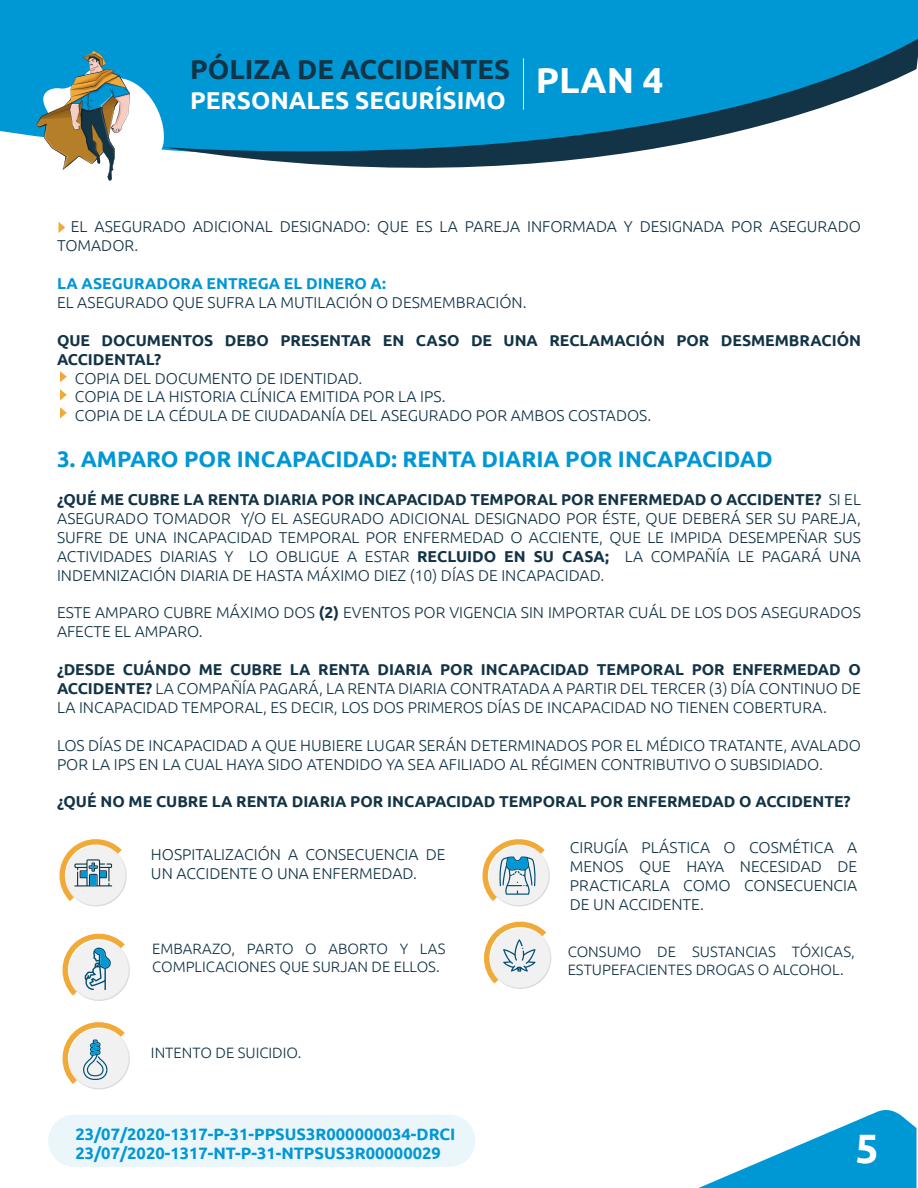
<style>
.page{position:relative;width:918px;height:1188px;background:#fff}
.page>*{position:absolute;margin:0;border:0;box-sizing:border-box;transform-origin:0 0}
.t1{font:700 40.95px "Ubuntu";color:#fff}
.t2{font:700 27.45px "Ubuntu";color:#123446}
.t3{font:700 24.45px "Ubuntu";color:#fff}
.t4{font:700 22.5px "Ubuntu";color:#0097d5}
.t5{font:700 16.5px/19.8px "Ubuntu";color:#0097d5}
.t6{font:300 15.75px/18.9px "Ubuntu";color:#123446}
.t7{font:700 15.75px/18.9px "Ubuntu";color:#123446}
.t8{font:700 15.75px "Ubuntu";color:#0097d5}
.t9{font:300 15px/18px "Ubuntu";color:#123446}
.s1{font-weight:700}
</style>
<div class="page">
<svg style="left:698px;top:1110px;width:218px;height:78px"></svg>
<svg style="left:60px;top:371px;width:7px;height:11px"></svg>
<svg style="left:60px;top:389px;width:7px;height:12px"></svg>
<svg style="left:60px;top:407px;width:7px;height:12px"></svg>
<svg style="left:0;top:0;width:918px;height:228px;fill:#0097d5"></svg>
<svg style="left:36px;top:50px;width:126px;height:135px"></svg>
<svg style="left:162px;top:38px;width:756px;height:184px"></svg>
<svg style="left:58px;top:222px;width:7px;height:11px"></svg>
<svg style="left:482px;top:839px;width:68px;height:68px"></svg>
<svg style="left:59px;top:839px;width:68px;height:68px"></svg>
<svg style="left:62px;top:1022px;width:68px;height:68px"></svg>
<svg style="left:62px;top:933px;width:68px;height:68px"></svg>
<svg style="left:484px;top:921px;width:68px;height:68px"></svg>
<div style="left:48px;top:1114px;width:428px;height:53px;background:#ebf6fb;border-radius:26px"></div>
<h2 class="t2" style="left:190px;top:53px;width:321px">PÓLIZA DE ACCIDENTES</h2>
<h3 class="t3" style="left:190px;top:85px;width:475px">PERSONALES SEGURÍSIMO <sup>PLAN</sup> <sup>4</sup></h3>
<p class="t6" style="left:57px;top:217px;width:805px;text-indent:14px">EL ASEGURADO ADICIONAL DESIGNADO: QUE ES LA PAREJA INFORMADA Y DESIGNADA POR ASEGURADO<br>TOMADOR.</p>
<p class="t8" style="left:57px;top:274px;width:331px">LA ASEGURADORA ENTREGA EL DINERO A:</p>
<p class="t6" style="left:57px;top:292px;width:471px">EL ASEGURADO QUE SUFRA LA MUTILACIÓN O DESMEMBRACIÓN.</p>
<p class="t7" style="left:57px;top:330px;width:806px">QUE DOCUMENTOS DEBO PRESENTAR EN CASO DE UNA RECLAMACIÓN POR DESMEMBRACIÓN<br>ACCIDENTAL?</p>
<p class="t6" style="left:75px;top:368px;width:578px">COPIA DEL DOCUMENTO DE IDENTIDAD.<br>COPIA DE LA HISTORIA CLÍNICA EMITIDA POR LA IPS.<br>COPIA DE LA CÉDULA DE CIUDADANÍA DEL ASEGURADO POR AMBOS COSTADOS.</p>
<h3 class="t4" style="left:57px;top:446px;width:717px">3. AMPARO POR INCAPACIDAD: RENTA DIARIA POR INCAPACIDAD</h3>
<p class="t6" style="left:57px;top:490px;width:806px;text-align:justify"><span class="s1">¿QUÉ ME CUBRE LA RENTA DIARIA POR INCAPACIDAD TEMPORAL POR ENFERMEDAD O ACCIDENTE?</span> SI EL ASEGURADO TOMADOR Y/O EL ASEGURADO ADICIONAL DESIGNADO POR ÉSTE, QUE DEBERÁ SER SU PAREJA, SUFRE DE UNA INCAPACIDAD TEMPORAL POR ENFERMEDAD O ACCIENTE, QUE LE IMPIDA DESEMPEÑAR SUS ACTIVIDADES DIARIAS Y LO OBLIGUE A ESTAR <span class="s1">RECLUIDO EN SU CASA;</span> LA COMPAÑÍA LE PAGARÁ UNA INDEMNIZACIÓN DIARIA DE HASTA MÁXIMO DIEZ (10) DÍAS DE INCAPACIDAD.</p>
<p class="t6" style="left:57px;top:603px;width:805px">ESTE AMPARO CUBRE MÁXIMO DOS <span class="s1">(2)</span> EVENTOS POR VIGENCIA SIN IMPORTAR CUÁL DE LOS DOS ASEGURADOS<br>AFECTE EL AMPARO.</p>
<p class="t6" style="left:57px;top:660px;width:806px;text-align:justify"><span class="s1">¿DESDE CUÁNDO ME CUBRE LA RENTA DIARIA POR INCAPACIDAD TEMPORAL POR ENFERMEDAD O ACCIDENTE?</span> LA COMPAÑÍA PAGARÁ, LA RENTA DIARIA CONTRATADA A PARTIR DEL TERCER (3) DÍA CONTINUO DE LA INCAPACIDAD TEMPORAL, ES DECIR, LOS DOS PRIMEROS DÍAS DE INCAPACIDAD NO TIENEN COBERTURA.</p>
<p class="t6" style="left:57px;top:735px;width:806px">LOS DÍAS DE INCAPACIDAD A QUE HUBIERE LUGAR SERÁN DETERMINADOS POR EL MÉDICO TRATANTE, AVALADO<br>POR LA IPS EN LA CUAL HAYA SIDO ATENDIDO YA SEA AFILIADO AL RÉGIMEN CONTRIBUTIVO O SUBSIDIADO.</p>
<p class="t7" style="left:57px;top:792px;width:795px">¿QUÉ NO ME CUBRE LA RENTA DIARIA POR INCAPACIDAD TEMPORAL POR ENFERMEDAD O ACCIDENTE?</p>
<p class="t6" style="left:151px;top:845px;width:296px">HOSPITALIZACIÓN A CONSECUENCIA DE<br>UN ACCIDENTE O UNA ENFERMEDAD.</p>
<p class="t9" style="left:152px;top:939px;width:295px">EMBARAZO, PARTO O ABORTO Y LAS<br>COMPLICACIONES QUE SURJAN DE ELLOS.</p>
<p class="t9" style="left:151px;top:1044px;width:152px">INTENTO DE SUICIDIO.</p>
<p class="t5" style="left:75px;top:1123px;width:381px">23/07/2020-1317-P-31-PPSUS3R000000034-DRCI<br>23/07/2020-1317-NT-P-31-NTPSUS3R00000029</p>
<p class="t6" style="left:570px;top:838px;width:289px;text-align:justify">CIRUGÍA PLÁSTICA O COSMÉTICA A MENOS QUE HAYA NECESIDAD DE PRACTICARLA COMO CONSECUENCIA DE UN ACCIDENTE.</p>
<p class="t9" style="left:568px;top:942px;width:289px">CONSUMO DE SUSTANCIAS TÓXICAS,<br>ESTUPEFACIENTES DROGAS O ALCOHOL.</p>
<h1 class="t1" style="left:855px;top:1124px;width:25px">5</h1>
</div>
